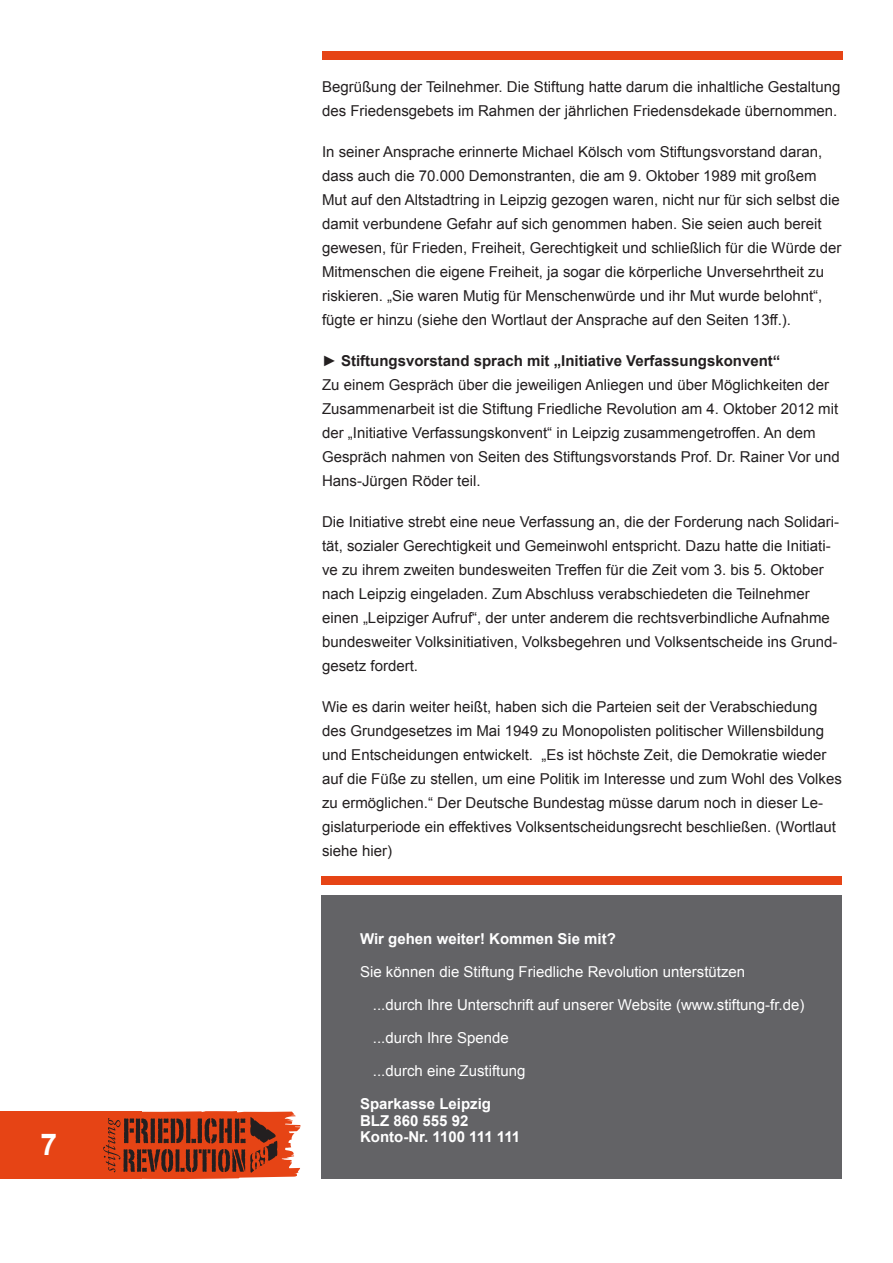
<style>
.page{position:relative;width:893px;height:1263px;background:#fff}
.page>*{position:absolute;margin:0;border:0;box-sizing:border-box;transform-origin:0 0}
.t1{font:700 30px "Arial";color:#fff}
.Fließtext{font:15px/24px "Arial";color:#231f20}
.t2{font:15px "Arial";color:#fff}
.t3{font:700 15px "Arial";color:#fff}
.s1{font-weight:700}
</style>
<div class="page">
<div style="left:0;top:1111px;width:142px;height:68px;background:#e64415"></div>
<svg style="left:103px;top:1111px;width:198px;height:68px"></svg>
<div style="left:322px;top:51px;width:520px;height:9px;background:#e64415"></div>
<div style="left:321px;top:895px;width:521px;height:284px;background:#636366"></div>
<div style="left:322px;top:876px;width:520px;height:8px;background:#e64415"></div>
<p class="t1" style="left:41px;top:1125px;width:18px">7</p>
<p class="Fließtext" style="left:322px;top:75px;width:520px">Begrüßung der Teilnehmer. Die Stiftung hatte darum die inhaltliche Gestaltung des Friedensgebets im Rahmen der jährlichen Friedensdekade übernommen.</p>
<p class="Fließtext" style="left:322px;top:140px;width:521px">In seiner Ansprache erinnerte Michael Kölsch vom Stiftungsvorstand daran, dass auch die 70.000 Demonstranten, die am 9. Oktober 1989 mit großem Mut auf den Altstadtring in Leipzig gezogen waren, nicht nur für sich selbst die damit verbundene Gefahr auf sich genommen haben. Sie seien auch bereit gewesen, für Frieden, Freiheit, Gerechtigkeit und schließlich für die Würde der Mitmenschen die eigene Freiheit, ja sogar die körperliche Unversehrtheit zu riskieren. „Sie waren Mutig für Menschenwürde und ihr Mut wurde belohnt“, fügte er hinzu (siehe den Wortlaut der Ansprache auf den Seiten 13ff.).</p>
<p class="Fließtext" style="left:322px;top:349px;width:519px">► <span class="s1">Stiftungsvorstand sprach mit „Initiative Verfassungskonvent“<br></span>Zu einem Gespräch über die jeweiligen Anliegen und über Möglichkeiten der Zusammenarbeit ist die Stiftung Friedliche Revolution am 4. Oktober 2012 mit der „Initiative Verfassungskonvent“ in Leipzig zusammengetroffen. An dem Gespräch nahmen von Seiten des Stiftungsvorstands Prof. Dr. Rainer Vor und Hans-Jürgen Röder teil.</p>
<p class="Fließtext" style="left:322px;top:510px;width:518px">Die Initiative strebt eine neue Verfassung an, die der Forderung nach Solidari&shy;tät, sozialer Gerechtigkeit und Gemeinwohl entspricht. Dazu hatte die Initiati&shy;ve zu ihrem zweiten bundesweiten Treffen für die Zeit vom 3. bis 5. Oktober nach Leipzig eingeladen. Zum Abschluss verabschiedeten die Teilnehmer einen „Leipziger Aufruf“, der unter anderem die rechtsverbindliche Aufnahme bundesweiter Volksinitiativen, Volksbegehren und Volksentscheide ins Grund&shy;gesetz fordert.</p>
<p class="Fließtext" style="left:322px;top:695px;width:521px">Wie es darin weiter heißt, haben sich die Parteien seit der Verabschiedung des Grundgesetzes im Mai 1949 zu Monopolisten politischer Willensbildung und Entscheidungen entwickelt. „Es ist höchste Zeit, die Demokratie wieder auf die Füße zu stellen, um eine Politik im Interesse und zum Wohl des Volkes zu ermöglichen.“ Der Deutsche Bundestag müsse darum noch in dieser Le&shy;gislaturperiode ein effektives Volksentscheidungsrecht beschließen. (Wortlaut siehe hier)</p>
<p class="t3" style="left:360px;top:929px;width:257px">Wir gehen weiter! Kommen Sie mit?</p>
<p class="t2" style="left:360px;top:962px;width:387px">Sie können die Stiftung Friedliche Revolution unterstützen</p>
<p class="t2" style="left:373px;top:995px;width:433px">...durch Ihre Unterschrift auf unserer Website (www.stiftung-fr.de)</p>
<p class="t2" style="left:373px;top:1028px;width:137px">...durch Ihre Spende</p>
<p class="t2" style="left:373px;top:1061px;width:154px">...durch eine Zustiftung</p>
<p class="t3" style="left:360px;top:1094px;width:132px">Sparkasse Leipzig</p>
<p class="t3" style="left:360px;top:1111px;width:110px">BLZ 860 555 92</p>
<p class="t3" style="left:360px;top:1127px;width:162px">Konto-Nr. 1100 111 111</p>
</div>
